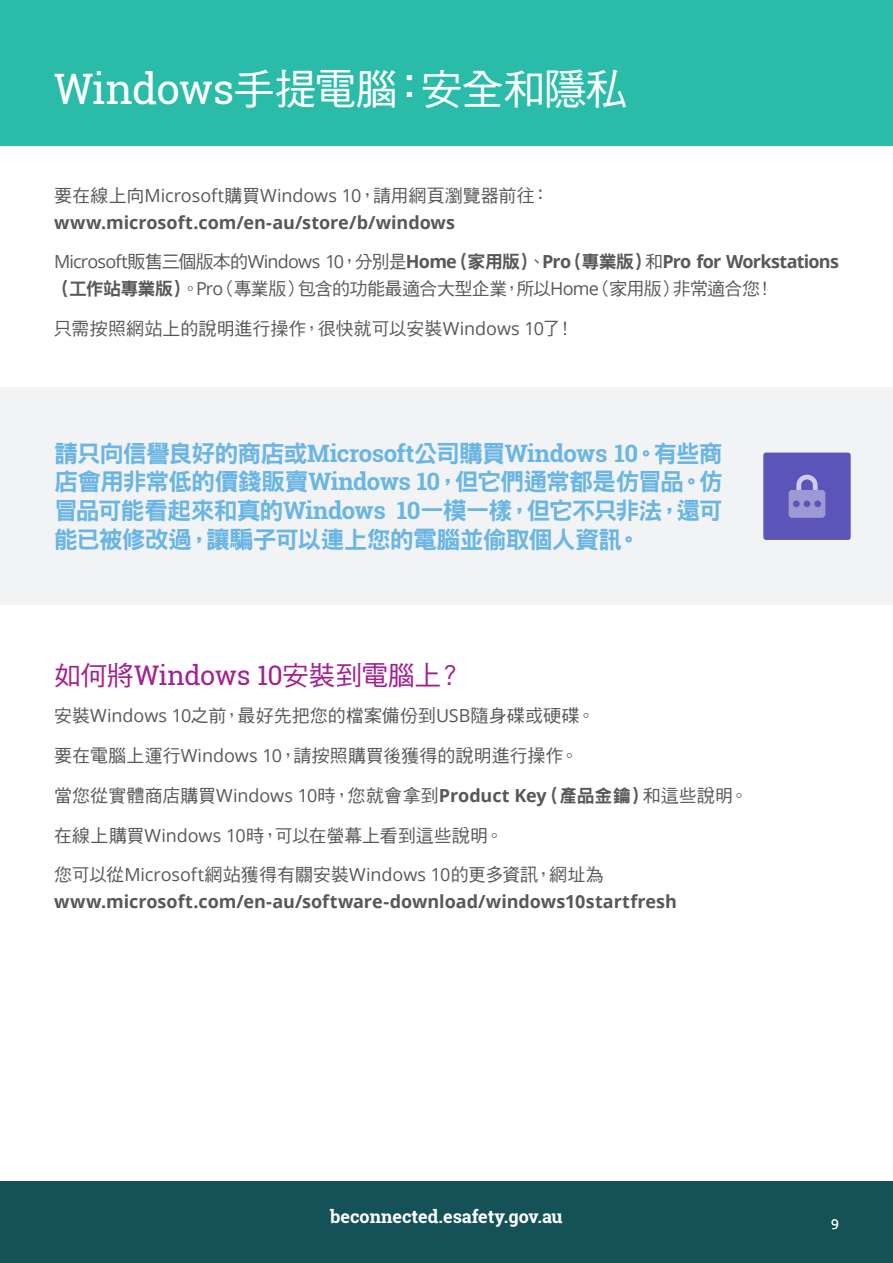
<style>
.page{position:relative;width:893px;height:1263px;background:#fff}
.page>*{position:absolute;margin:0;border:0;box-sizing:border-box;transform-origin:0 0}
.t1{font:42px "DF Hei Std W5";letter-spacing:-.015em;color:#fff}
.t2{font:27px "DF Hei Std W5";letter-spacing:-.025em;color:#a3228e}
.t3{font:24px/28.8px "DF Hei Std W9";letter-spacing:-.04em;color:#69b5e4;text-align:justify}
.t4{font:18px "DF Hei Std W5";color:#57585a}
.t5{font:700 18px/27px "Open Sans";color:#57585a}
.t6{font:18px/27px "DF Hei Std W5";letter-spacing:-.035em;color:#57585a}
.t7{font:700 18px "Roboto Slab";color:#fff}
.t8{font:13.5px "Open Sans";color:#fff}
.s1{font-family:"Roboto Slab"}
.s2{font-family:"DF Hei Std W5";font-weight:400}
.s3{font-weight:400}
.s4{font-family:"Open Sans"}
.s5{font-family:"Open Sans";font-weight:700}
.s6{font-family:"DF Hei Std W9"}
.s7{font-family:"Roboto Slab";font-weight:700}
</style>
<div class="page">
<div style="left:0;top:1181px;width:893px;height:82px;background:#155257"></div>
<div style="left:0;top:0;width:893px;height:145px;background:#2abca8"></div>
<div style="left:0;top:387px;width:893px;height:218px;background:#f2f3f4"></div>
<div style="left:763px;top:453px;width:88px;height:87px;background:#5c55b9;border-radius:3px"></div>
<svg style="left:796px;top:475px;width:22px;height:15px"></svg>
<div style="left:789px;top:490px;width:36px;height:28px;background:#9c99d4;border-radius:3px"></div>
<div style="left:804px;top:500px;width:6px;height:7px;background:#5c55b9;border-radius:50%"></div>
<div style="left:814px;top:500px;width:7px;height:7px;background:#5c55b9;border-radius:50%"></div>
<div style="left:793px;top:500px;width:7px;height:7px;background:#5c55b9;border-radius:50%"></div>
<h1 class="t1" style="left:54px;top:66px;width:575px"><span class="s1">Windows</span>手提電腦：安全和隱私</h1>
<p class="t5" style="left:54px;top:181px;width:497px"><span class="s2">要在線上向</span><span class="s3">Microsoft</span><span class="s2">購買</span><span class="s3">Windows 10</span><span class="s2">，請用網頁瀏覽器前往：</span>www.microsoft.com/en-au/store/b/windows</p>
<p class="t6" style="left:54px;top:248px;width:786px"><span class="s4">Microsoft</span>販售三個版本的<span class="s4">Windows 10</span>，分別是<span class="s5">Home</span><span class="s6">（家用版）</span>、<span class="s5">Pro</span><span class="s6">（專業版）</span>和<span class="s5">Pro for Workstations</span><span class="s6">（工作站專業版）</span>。<span class="s4">Pro</span>（專業版）包含的功能最適合大型企業，所以<span class="s4">Home</span>（家用版）非常適合您！</p>
<p class="t4" style="left:54px;top:319px;width:522px">只需按照網站上的說明進行操作，很快就可以安裝<span class="s4">Windows 10</span>了！</p>
<p class="t3" style="left:54px;top:438px;width:670px">請只向信譽良好的商店或<span class="s7">Microsoft</span>公司購買<span class="s7">Windows 10</span>。有些商店會用非常低的價錢販賣<span class="s7">Windows 10</span>，但它們通常都是仿冒品。仿冒品可能看起來和真的<span class="s7">Windows 10</span>一模一樣，但它不只非法，還可能已被修改過，讓騙子可以連上您的電腦並偷取個人資訊。</p>
<h2 class="t2" style="left:54px;top:660px;width:410px">如何將<span class="s1">Windows 10</span>安裝到電腦上？</h2>
<p class="t4" style="left:54px;top:706px;width:542px">安裝<span class="s4">Windows 10</span>之前，最好先把您的檔案備份到<span class="s4">USB</span>隨身碟或硬碟。</p>
<p class="t4" style="left:54px;top:746px;width:526px">要在電腦上運行<span class="s4">Windows 10</span>，請按照購買後獲得的說明進行操作。</p>
<p class="t4" style="left:54px;top:786px;width:696px">當您從實體商店購買<span class="s4">Windows 10</span>時，您就會拿到<span class="s5">Product Key</span><span class="s6">（產品金鑰）</span>和這些說明。</p>
<p class="t4" style="left:54px;top:825px;width:451px">在線上購買<span class="s4">Windows 10</span>時，可以在螢幕上看到這些說明。</p>
<p class="t4" style="left:54px;top:865px;width:551px">您可以從<span class="s4">Microsoft</span>網站獲得有關安裝<span class="s4">Windows 10</span>的更多資訊，網址為</p>
<p class="t5" style="left:54px;top:888px;width:624px">www.microsoft.com/en-au/software-download/windows10startfresh</p>
<p class="t7" style="left:330px;top:1204px;width:234px">beconnected.esafety.gov.au</p>
<p class="t8" style="left:831px;top:1214px;width:9px">9</p>
</div>
